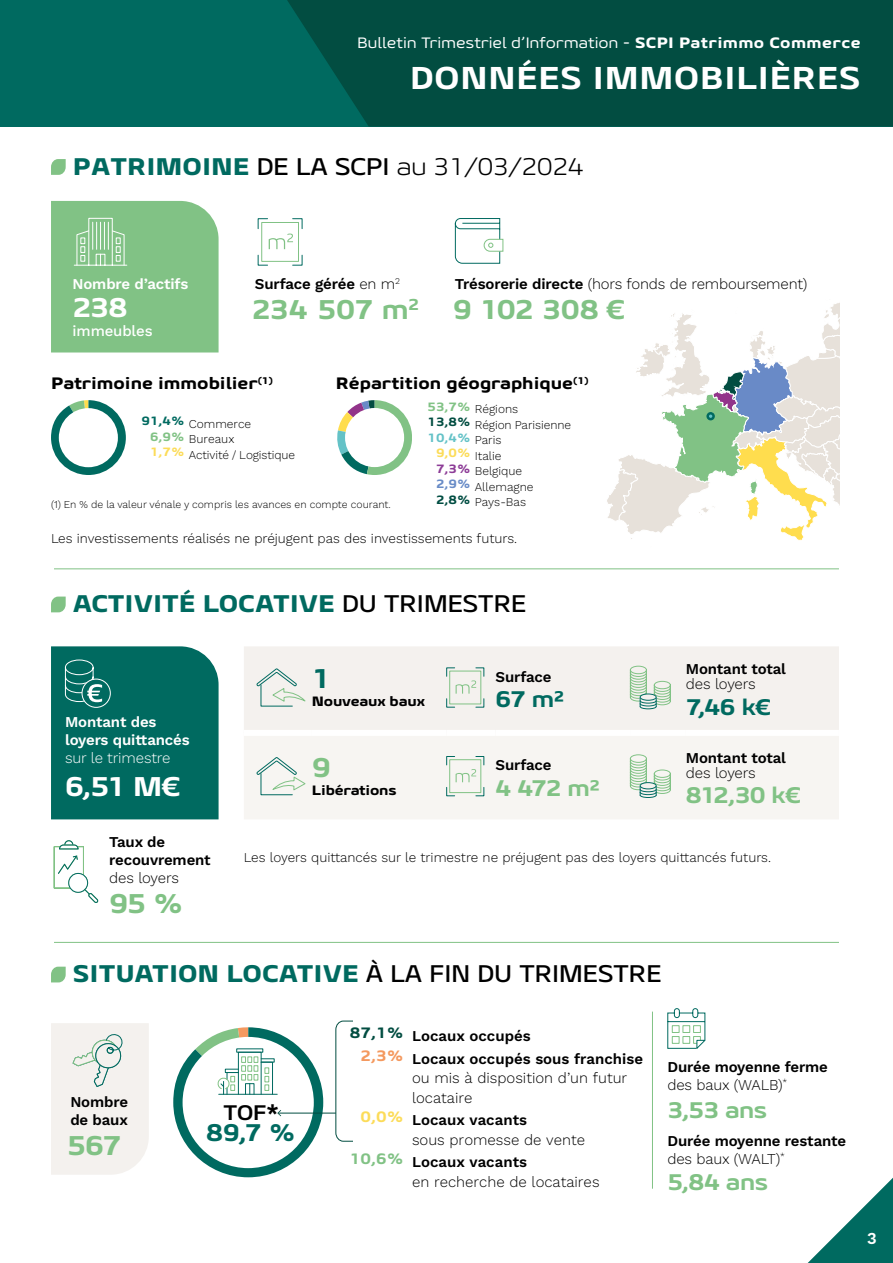
<style>
.page{position:relative;width:893px;height:1263px;background:#fff}
.page>*{position:absolute;margin:0;border:0;box-sizing:border-box;transform-origin:0 0}
.t1{font:800 31.5px "Geon Expanded";letter-spacing:.025em;color:#fff}
.t2{font:800 27px "Geon Expanded";letter-spacing:-.03em;color:#81c285}
.t3{font:800 27px "Geon Expanded";color:#fff}
.t4{font:800 27px "Geon Expanded";color:#006a60}
.t5{font:800 24px "Geon Expanded";color:#006a60}
.t6{font:300 24px "Geon Expanded";color:#000}
.t7{font:800 24px "Geon Expanded";color:#006a60}
.t8{font:800 22.5px "Geon Expanded";letter-spacing:-.035em;color:#81c285}
.t9{font:800 22.5px "Geon Expanded";color:#006a60}
.t10{font:700 21px "Geon Expanded";color:#000}
.t11{font:800 16.5px "Geon Expanded";color:#000}
.t12{font:600 15px/18px "Work Sans";letter-spacing:-.01em;color:#000}
.t13{font:300 15px/19.5px "Work Sans";color:#000}
.t14{font:15px "Geon Expanded";letter-spacing:.02em;color:#fff}
.t15{font:600 15px/18px "Work Sans";letter-spacing:-.01em;color:#fff}
.t16{font:300 15px "Work Sans";letter-spacing:-.01em;color:#fff}
.t17{font:500 15px "Work Sans";letter-spacing:-.01em;color:#fff}
.t18{font:300 13.5px "Work Sans";color:#000}
.t19{font:800 13.5px "Geon Expanded";letter-spacing:-.01em;color:#000}
.t20{font:300 12px/15.5px "Work Sans";color:#000}
.t21{font:800 12px "Geon Expanded";color:#64c2c7}
.t22{font:300 10.5px "Work Sans";color:#000}
.t23{font:800 9.6px "Geon Expanded";color:#000}
.s1{font-weight:800}
.s2{font-weight:800;color:#006a60}
.s3{font-weight:500}
.s4{font-weight:300}
.s5{font-weight:600}
.s6{font-family:"Work Sans";font-weight:300;color:#000}
.s7{font-weight:500;color:#000}
.s8{font-family:"Work Sans"}
</style>
<div class="page">
<div style="left:0;top:0;width:893px;height:126px;background:#006a60"></div>
<div style="left:287px;top:0;width:606px;height:126px;background:#024d41"></div>
<svg style="left:335px;top:1020px;width:18px;height:122px"></svg>
<hr style="left:278px;top:1113px;width:58px;height:1px;background:#024d41">
<svg style="left:173px;top:1027px;width:150px;height:150px"></svg>
<svg style="left:51px;top:596px;width:15px;height:16px"></svg>
<svg style="left:53px;top:840px;width:46px;height:63px"></svg>
<div style="left:51px;top:646px;width:168px;height:173px;background:#006a60"></div>
<svg style="left:51px;top:159px;width:15px;height:16px"></svg>
<div style="left:51px;top:201px;width:168px;height:151px;background:#81c285"></div>
<svg style="left:257px;top:218px;width:46px;height:48px"></svg>
<hr style="left:54px;top:942px;width:785px;height:1px;background:#81c285">
<hr style="left:652px;top:1011px;width:1px;height:178px;background:#81c285">
<div style="left:244px;top:646px;width:595px;height:84px;background:#f4f1ee"></div>
<div style="left:244px;top:736px;width:595px;height:83px;background:#f7f5f2"></div>
<svg style="left:256px;top:668px;width:50px;height:39px;background:#dce4de"></svg>
<svg style="left:446px;top:667px;width:39px;height:41px;background:#dce5db"></svg>
<svg style="left:630px;top:665px;width:41px;height:45px;background:#cddfcf"></svg>
<svg style="left:256px;top:756px;width:51px;height:39px"></svg>
<svg style="left:446px;top:756px;width:39px;height:40px"></svg>
<svg style="left:630px;top:754px;width:41px;height:44px"></svg>
<svg style="left:51px;top:967px;width:15px;height:15px"></svg>
<svg style="left:455px;top:218px;width:49px;height:46px"></svg>
<svg style="left:51px;top:400px;width:75px;height:75px"></svg>
<div style="left:59px;top:408px;width:59px;height:59px;background:#fff;border-radius:50%"></div>
<svg style="left:337px;top:400px;width:75px;height:75px"></svg>
<div style="left:345px;top:408px;width:59px;height:59px;background:#fff;border-radius:50%"></div>
<svg style="left:667px;top:1008px;width:39px;height:41px"></svg>
<div style="left:51px;top:1023px;width:98px;height:152px;background:#f4f1ee"></div>
<svg style="left:607px;top:303px;width:232px;height:238px"></svg>
<hr style="left:54px;top:568px;width:785px;height:1px;background:#81c285">
<svg style="left:807px;top:1177px;width:86px;height:86px"></svg>
<p class="t14" style="left:357px;top:33px;width:505px">Bulletin Trimestriel d’Information - <span class="s1">SCPI Patrimmo Commerce</span></p>
<h1 class="t1" style="left:410px;top:57px;width:452px">DONNÉES IMMOBILIÈRES</h1>
<h3 class="t6" style="left:73px;top:151px;width:512px"><span class="s2">PATRIMOINE</span> <span class="s3">DE LA SCPI</span> au 31/03/2024</h3>
<p class="t15" style="left:73px;top:274px;width:117px">Nombre d’actifs</p>
<h2 class="t3" style="left:73px;top:290px;width:56px">238</h2>
<p class="t17" style="left:73px;top:320px;width:82px">immeubles</p>
<p class="t12" style="left:255px;top:274px;width:147px">Surface gérée <span class="s4">en m</span><sup>2</sup></p>
<h2 class="t2" style="left:252px;top:291px;width:169px">234 507 m<sup>2</sup></h2>
<p class="t13" style="left:455px;top:273px;width:354px"><span class="s5">Trésorerie directe</span> (hors fonds de remboursement)</p>
<h2 class="t2" style="left:453px;top:291px;width:174px">9 102 308 €</h2>
<p class="t11" style="left:336px;top:372px;width:239px">Répartition géographique</p>
<p class="t11" style="left:51px;top:372px;width:224px">Patrimoine immobilier<sup>(1)</sup></p>
<p class="t23" style="left:573px;top:374px;width:17px">(1)</p>
<p class="t20" style="left:428px;top:401px;width:145px"><sup>53,7%</sup> Régions<br><sup>13,8%</sup> Région Parisienne</p>
<p class="t21" style="left:428px;top:430px;width:76px">10,4% <span class="s6">Paris</span></p>
<p class="t20" style="left:436px;top:447px;width:99px"><sup>9,0%</sup> Italie<br><sup>7,3%</sup> Belgique<br><sup>2,9%</sup> Allemagne<br><sup>2,8%</sup> Pays-Bas</p>
<p class="t20" style="left:150px;top:415px;width:147px;text-indent:-8px"><sup>91,4%</sup> Commerce<br><sup>6,9%</sup> Bureaux<br><sup>1,7%</sup> Activité / Logistique</p>
<p class="t22" style="left:51px;top:496px;width:341px">(1) En % de la valeur vénale y compris les avances en compte courant.</p>
<p class="t18" style="left:51px;top:528px;width:468px">Les investissements réalisés ne préjugent pas des investissements futurs.</p>
<h3 class="t5" style="left:73px;top:588px;width:455px">ACTIVITÉ LOCATIVE <span class="s7">DU TRIMESTRE</span></h3>
<p class="t15" style="left:65px;top:712px;width:126px">Montant des loyers quittancés</p>
<p class="t16" style="left:65px;top:746px;width:107px">sur le trimestre</p>
<h2 class="t3" style="left:65px;top:769px;width:117px">6,51 M€</h2>
<h2 class="t4" style="left:312px;top:661px;width:21px">1</h2>
<p class="t19" style="left:312px;top:693px;width:115px">Nouveaux baux</p>
<h2 class="t2" style="left:312px;top:750px;width:21px">9</h2>
<p class="t19" style="left:312px;top:781px;width:86px">Libérations</p>
<p class="t12" style="left:496px;top:667px;width:57px">Surface</p>
<h3 class="t9" style="left:496px;top:684px;width:70px">67 m²</h3>
<p class="t12" style="left:496px;top:756px;width:57px">Surface</p>
<h3 class="t8" style="left:496px;top:773px;width:106px">4 472 m²</h3>
<p class="t12" style="left:686px;top:659px;width:102px">Montant total</p>
<p class="t13" style="left:686px;top:674px;width:71px">des loyers</p>
<h3 class="t9" style="left:686px;top:692px;width:87px">7,46 k€</h3>
<p class="t12" style="left:686px;top:748px;width:102px">Montant total</p>
<p class="t13" style="left:686px;top:762px;width:71px">des loyers</p>
<h3 class="t8" style="left:686px;top:780px;width:117px">812,30 k€</h3>
<p class="t12" style="left:109px;top:832px;width:103px">Taux de recouvrement</p>
<p class="t13" style="left:109px;top:867px;width:71px">des loyers</p>
<h2 class="t2" style="left:109px;top:885px;width:76px">95 %</h2>
<p class="t18" style="left:244px;top:847px;width:529px">Les loyers quittancés sur le trimestre ne préjugent pas des loyers quittancés futurs.</p>
<h3 class="t5" style="left:73px;top:958px;width:590px">SITUATION LOCATIVE <span class="s7">À LA FIN DU TRIMESTRE</span></h3>
<p class="t12" style="left:70px;top:1092px;width:59px">Nombre de baux</p>
<h2 class="t2" style="left:67px;top:1128px;width:56px">567</h2>
<h3 class="t10" style="left:223px;top:1098px;width:57px">TOF<span class="s8">*</span></h3>
<h3 class="t7" style="left:206px;top:1116px;width:91px">89,7 %</h3>
<p class="t12" style="left:360px;top:1024px;width:284px;line-height:22.5px;text-indent:-11px"><sup>87,1%</sup> Locaux occupés<br><sup>2,3%</sup> Locaux occupés sous franchise</p>
<p class="t13" style="left:412px;top:1068px;width:217px">ou mis à disposition d’un futur locataire</p>
<p class="t13" style="left:412px;top:1110px;width:175px;text-indent:-52px"><sup>0,0%</sup> <span class="s5">Locaux vacants<br></span>sous promesse de vente</p>
<p class="t13" style="left:412px;top:1152px;width:189px;text-indent:-62px"><sup>10,6%</sup> <span class="s5">Locaux vacants<br></span>en recherche de locataires</p>
<p class="t12" style="left:667px;top:1057px;width:162px">Durée moyenne ferme <span class="s4">des baux (WALB)</span><sup>*</sup></p>
<h3 class="t8" style="left:667px;top:1095px;width:101px">3,53 ans</h3>
<p class="t12" style="left:667px;top:1131px;width:180px">Durée moyenne restante <span class="s4">des baux (WALT)</span><sup>*</sup></p>
<h3 class="t8" style="left:667px;top:1167px;width:102px">5,84 ans</h3>
</div>
